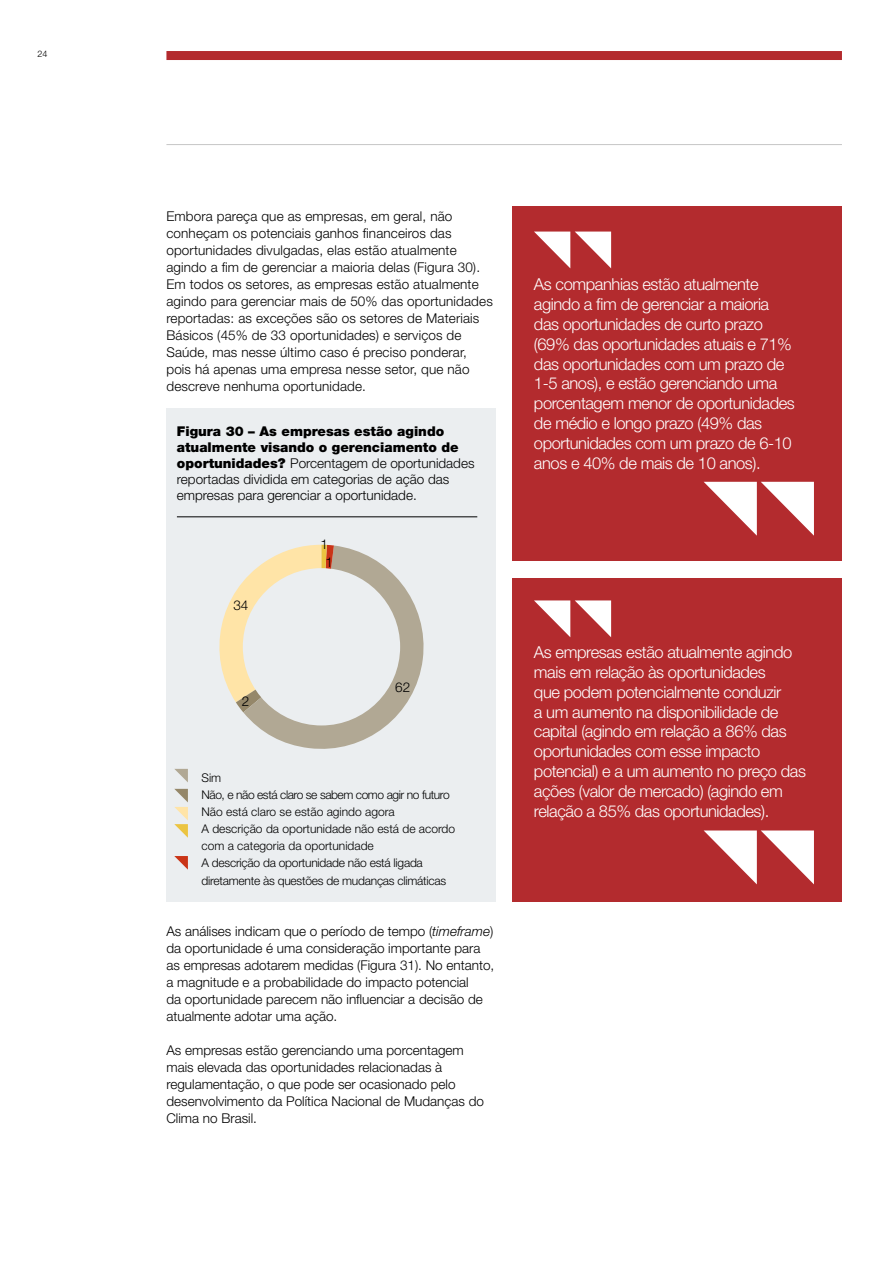
<style>
.page{position:relative;width:893px;height:1263px;background:#fff}
.page>*{position:absolute;margin:0;border:0;box-sizing:border-box;transform-origin:0 0}
.t1{font:300 16.5px/19.8px "Helvetica Neue LT Std";letter-spacing:-.025em;color:#fff}
.t2{font:300 13.5px/17px "Helvetica Neue LT Std";color:#000}
.t3{font:900 13.5px/16.2px "Helvetica Neue";color:#000}
.t4{font:300 12px/17px "Helvetica Neue LT Std";letter-spacing:-.02em;color:#000}
.t5{font:300 9px "Helvetica Neue LT Std";color:#000}
.s1{font-family:"Helvetica Neue";font-weight:900}
.s2{font-style:italic}
</style>
<div class="page">
<div style="left:166px;top:51px;width:676px;height:9px;background:#b32b2e"></div>
<hr style="left:166px;top:144px;width:676px;height:1px;background:#c6c6c6">
<div style="left:166px;top:408px;width:330px;height:493px;background:#ebeef0"></div>
<svg style="left:219px;top:545px;width:205px;height:204px"></svg>
<hr style="left:177px;top:517px;width:300px;height:1px;background:#000">
<div style="left:243px;top:568px;width:157px;height:157px;background:#ebeef0;border-radius:50%"></div>
<svg style="left:174px;top:769px;width:14px;height:13px"></svg>
<svg style="left:174px;top:789px;width:14px;height:49px"></svg>
<svg style="left:174px;top:856px;width:14px;height:14px"></svg>
<div style="left:513px;top:206px;width:329px;height:354px;background:#b32b2e"></div>
<svg style="left:704px;top:482px;width:110px;height:54px"></svg>
<svg style="left:534px;top:232px;width:77px;height:36px"></svg>
<div style="left:513px;top:578px;width:329px;height:323px;background:#b32b2e"></div>
<svg style="left:704px;top:830px;width:110px;height:54px"></svg>
<svg style="left:534px;top:600px;width:77px;height:37px"></svg>
<p class="t5" style="left:37px;top:49px;width:12px">24</p>
<p class="t2" style="left:166px;top:208px;width:328px">Embora pareça que as empresas, em geral, não conheçam os potenciais ganhos financeiros das oportunidades divulgadas, elas estão atualmente agindo a fim de gerenciar a maioria delas (Figura 30).<br>Em todos os setores, as empresas estão atualmente agindo para gerenciar mais de 50% das oportunidades reportadas: as exceções são os setores de Materiais Básicos (45% de 33 oportunidades) e serviços de Saúde, mas nesse último caso é preciso ponderar, pois há apenas uma empresa nesse setor, que não descreve nenhuma oportunidade.</p>
<p class="t3" style="left:177px;top:423px;width:283px">Figura 30 – As empresas estão agindo atualmente visando o gerenciamento de</p>
<p class="t2" style="left:177px;top:455px;width:299px;line-height:16.2px"><span class="s1">oportunidades?</span> Porcentagem de oportunidades reportadas dividida em categorias de ação das empresas para gerenciar a oportunidade.</p>
<p class="t2" style="left:321px;top:536px;width:9px">1</p>
<p class="t2" style="left:233px;top:597px;width:17px">34</p>
<p class="t2" style="left:242px;top:693px;width:9px">2</p>
<p class="t2" style="left:325px;top:553px;width:9px">1</p>
<p class="t2" style="left:395px;top:678px;width:17px">62</p>
<p class="t4" style="left:202px;top:769px;width:255px">Sim<br>Não, e não está claro se sabem como agir no futuro Não está claro se estão agindo agora<br>A descrição da oportunidade não está de acordo com a categoria da oportunidade<br>A descrição da oportunidade não está ligada diretamente às questões de mudanças climáticas</p>
<p class="t2" style="left:166px;top:922px;width:329px">As análises indicam que o período de tempo (<span class="s2">timeframe</span>) da oportunidade é uma consideração importante para as empresas adotarem medidas (Figura 31). No entanto, a magnitude e a probabilidade do impacto potencial<br>da oportunidade parecem não influenciar a decisão de atualmente adotar uma ação.</p>
<p class="t2" style="left:166px;top:1041px;width:319px">As empresas estão gerenciando uma porcentagem mais elevada das oportunidades relacionadas à regulamentação, o que pode ser ocasionado pelo desenvolvimento da Política Nacional de Mudanças do Clima no Brasil.</p>
<p class="t1" style="left:534px;top:274px;width:262px">As companhias estão atualmente agindo a fim de gerenciar a maioria das oportunidades de curto prazo (69% das oportunidades atuais e 71% das oportunidades com um prazo de 1-5 anos), e estão gerenciando uma porcentagem menor de oportunidades de médio e longo prazo (49% das oportunidades com um prazo de 6-10 anos e 40% de mais de 10 anos).</p>
<p class="t1" style="left:534px;top:642px;width:274px">As empresas estão atualmente agindo mais em relação às oportunidades<br>que podem potencialmente conduzir<br>a um aumento na disponibilidade de capital (agindo em relação a 86% das oportunidades com esse impacto potencial) e a um aumento no preço das ações (valor de mercado) (agindo em relação a 85% das oportunidades).</p>
</div>
